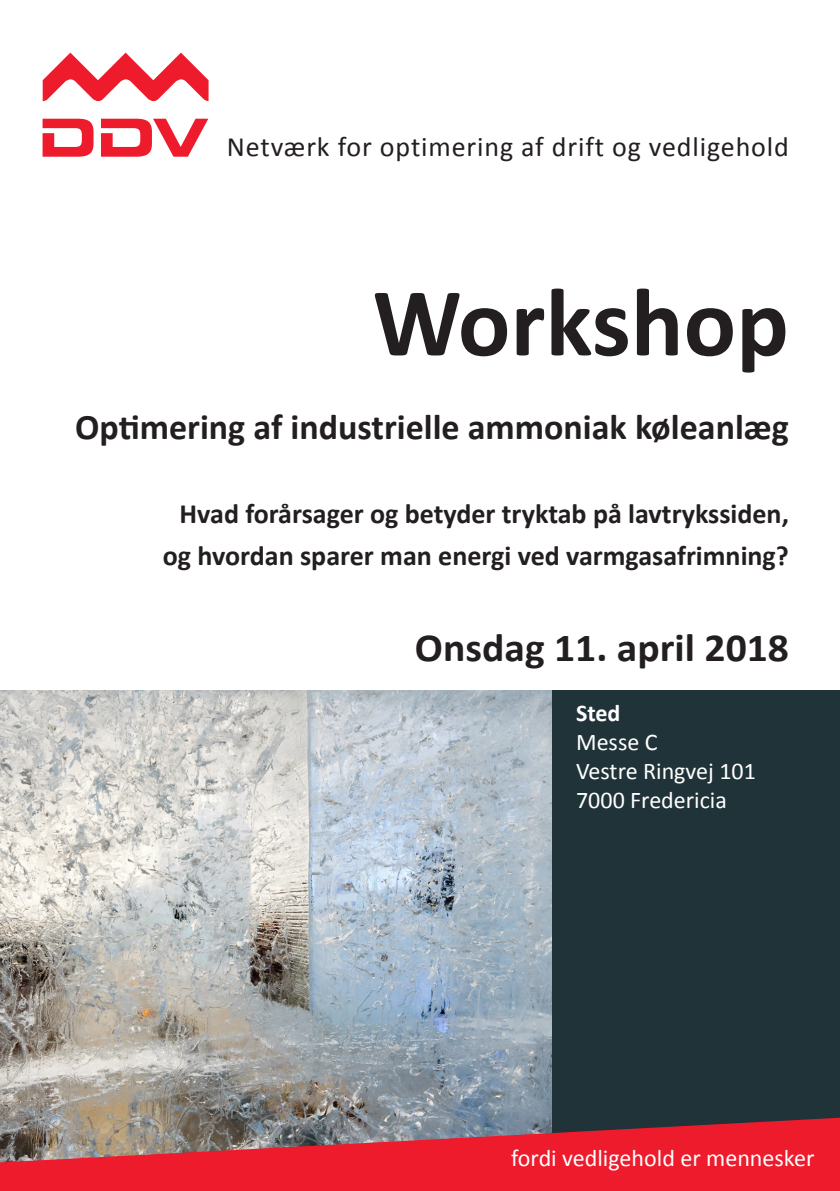
<style>
.page{position:relative;width:840px;height:1191px;background:#fff}
.page>*{position:absolute;margin:0;border:0;box-sizing:border-box;transform-origin:0 0}
.t1{font:700 98px "Calibri";color:#231f20}
.t2{font:700 40px "Calibri";color:#231f20;scale:1.04 1}
.t3{font:700 36px "Calibri";color:#231f20}
.t4{font:700 28px/42px "Calibri";color:#231f20;text-align:right}
.t5{font:28px "Calibri";letter-spacing:.03em;color:#231f20}
.t6{font:24px/28.8px "Calibri";color:#fff}
.s1{font-weight:700}
</style>
<div class="page">
<img style="left:0;top:690px;width:552px;height:427px">
<div style="left:552px;top:690px;width:287px;height:489px;background:#203339"></div>
<svg style="left:0;top:1117px;width:839px;height:74px;background:#c93843"></svg>
<svg style="left:43px;top:119px;width:50px;height:38px"></svg>
<svg style="left:101px;top:119px;width:107px;height:38px"></svg>
<svg style="left:43px;top:53px;width:165px;height:49px"></svg>
<p class="t5" style="left:227px;top:129px;width:563px">Netværk for optimering af drift og vedligehold</p>
<p class="t1" style="left:372px;top:260px;width:417px">Workshop</p>
<p class="t3" style="left:75px;top:404px;width:715px">Optimering af industrielle ammoniak køleanlæg</p>
<p class="t4" style="left:163px;top:493px;width:627px">Hvad forårsager og betyder tryktab på lavtrykssiden, og hvordan sparer man energi ved varmgasafrimning?</p>
<p class="t2" style="left:414px;top:622px;width:361px">Onsdag 11. april 2018</p>
<p class="t6" style="left:575px;top:699px;width:181px"><span class="s1">Sted<br></span>Messe C<br>Vestre Ringvej 101</p>
<p class="t6" style="left:575px;top:785px;width:152px">7000 Fredericia</p>
<p class="t6" style="left:511px;top:1143px;width:304px">fordi vedligehold er mennesker</p>
</div>
